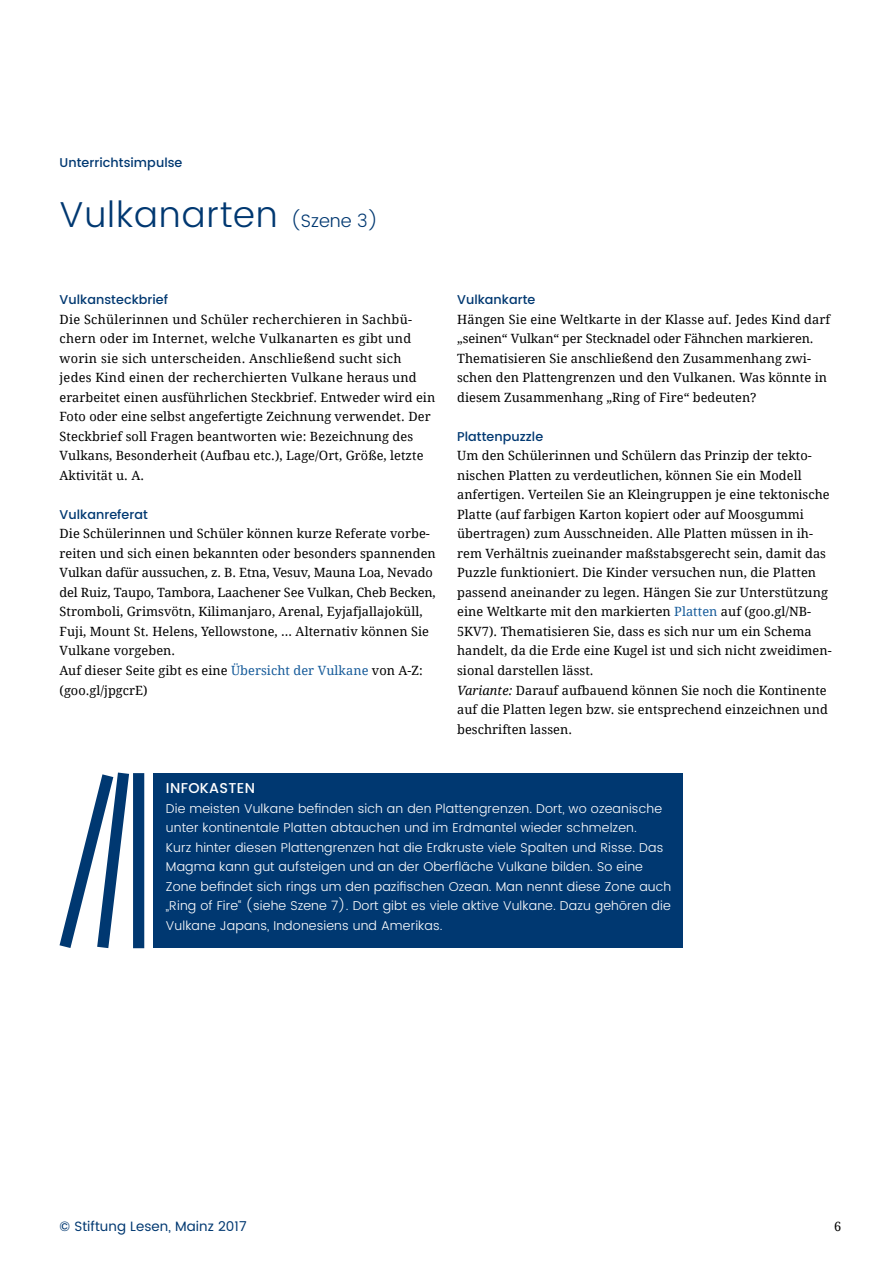
<style>
.page{position:relative;width:893px;height:1263px;background:#fff}
.page>*{position:absolute;margin:0;border:0;box-sizing:border-box;transform-origin:0 0}
.t1{font:300 36px "Poppins DE";letter-spacing:.025em;color:#003871}
.t2{font:500 14.25px "Poppins DE";letter-spacing:.025em;color:#fff}
.t3{font:13.5px "Poppins DE";letter-spacing:.005em;color:#003871}
.t4{font:12.75px/19.5px "Droid Serif";letter-spacing:.005em;color:#000}
.t5{font:300 12.75px/19.5px "Poppins DE";letter-spacing:.01em;color:#fff}
.t6{font:500 12.75px "Poppins DE";letter-spacing:.005em;color:#003871}
.s1{font-size:18px}
.s2{color:#165b9a}
.s3{font-style:italic}
</style>
<div class="page">
<div style="left:153px;top:773px;width:529px;height:175px;background:#003871"></div>
<div style="left:133px;top:773px;width:11px;height:175px;background:#003871"></div>
<svg style="left:59px;top:772px;width:77px;height:177px"></svg>
<p class="t6" style="left:60px;top:153px;width:124px">Unterrichtsimpulse</p>
<p class="t1" style="left:60px;top:189px;width:320px">Vulkanarten <span class="s1">(Szene 3)</span></p>
<p class="t6" style="left:60px;top:291px;width:110px">Vulkansteckbrief</p>
<p class="t4" style="left:60px;top:309px;width:377px">Die Schülerinnen und Schüler recherchieren in Sachbü&shy;chern oder im Internet, welche Vulkanarten es gibt und worin sie sich unterscheiden. Anschließend sucht sich jedes Kind einen der recherchierten Vulkane heraus und erarbeitet einen ausführlichen Steckbrief. Entweder wird ein Foto oder eine selbst angefertigte Zeichnung verwendet. Der Steckbrief soll Fragen beantworten wie: Bezeichnung des Vulkans, Besonderheit (Aufbau etc.), Lage/Ort, Größe, letzte Aktivität u. A.</p>
<p class="t6" style="left:60px;top:505px;width:90px">Vulkanreferat</p>
<p class="t4" style="left:60px;top:524px;width:378px">Die Schülerinnen und Schüler können kurze Referate vorbe&shy;reiten und sich einen bekannten oder besonders spannenden Vulkan dafür aussuchen, z. B. Etna, Vesuv, Mauna Loa, Nevado del Ruiz, Taupo, Tambora, Laachener See Vulkan, Cheb Becken, Stromboli, Grimsvötn, Kilimanjaro, Arenal, Eyjafjallajoküll, Fuji, Mount St. Helens, Yellowstone, … Alternativ können Sie Vulkane vorgeben.</p>
<p class="t4" style="left:60px;top:660px;width:365px">Auf dieser Seite gibt es eine <span class="s2">Übersicht der Vulkane</span> von A-Z: (goo.gl/jpgcrE)</p>
<p class="t6" style="left:457px;top:291px;width:80px">Vulkankarte</p>
<p class="t4" style="left:457px;top:309px;width:375px">Hängen Sie eine Weltkarte in der Klasse auf. Jedes Kind darf „seinen“ Vulkan“ per Stecknadel oder Fähnchen markieren.<br>Thematisieren Sie anschließend den Zusammenhang zwi&shy;schen den Plattengrenzen und den Vulkanen. Was könnte in diesem Zusammenhang „Ring of Fire“ bedeuten?</p>
<p class="t6" style="left:457px;top:427px;width:88px">Plattenpuzzle</p>
<p class="t4" style="left:457px;top:446px;width:376px">Um den Schülerinnen und Schülern das Prinzip der tekto&shy;nischen Platten zu verdeutlichen, können Sie ein Modell anfertigen. Verteilen Sie an Kleingruppen je eine tektonische Platte (auf farbigen Karton kopiert oder auf Moosgummi übertragen) zum Ausschneiden. Alle Platten müssen in ih&shy;rem Verhältnis zueinander maßstabsgerecht sein, damit das Puzzle funktioniert. Die Kinder versuchen nun, die Platten passend aneinander zu legen. Hängen Sie zur Unterstützung eine Weltkarte mit den markierten <span class="s2">Platten</span> auf (goo.gl/NB-5KV7). Thematisieren Sie, dass es sich nur um ein Schema handelt, da die Erde eine Kugel ist und sich nicht zweidimen&shy;sional darstellen lässt.</p>
<p class="t4" style="left:457px;top:680px;width:372px;text-align:justify"><span class="s3">Variante:</span> Darauf aufbauend können Sie noch die Kontinente auf die Platten legen bzw. sie entsprechend einzeichnen und beschriften lassen.</p>
<p class="t2" style="left:166px;top:778px;width:91px">INFOKASTEN</p>
<p class="t5" style="left:166px;top:799px;width:507px">Die meisten Vulkane befinden sich an den Plattengrenzen. Dort, wo ozeanische unter kontinentale Platten abtauchen und im Erdmantel wieder schmelzen.<br>Kurz hinter diesen Plattengrenzen hat die Erdkruste viele Spalten und Risse. Das Magma kann gut aufsteigen und an der Oberfläche Vulkane bilden. So eine Zone befindet sich rings um den pazifischen Ozean. Man nennt diese Zone auch „Ring of Fire“ (siehe Szene 7). Dort gibt es viele aktive Vulkane. Dazu gehören die Vulkane Japans, Indonesiens und Amerikas.</p>
<p class="t3" style="left:60px;top:1217px;width:189px">© Stiftung Lesen, Mainz 2017</p>
<p class="t4" style="left:834px;top:1217px;width:9px">6</p>
</div>
